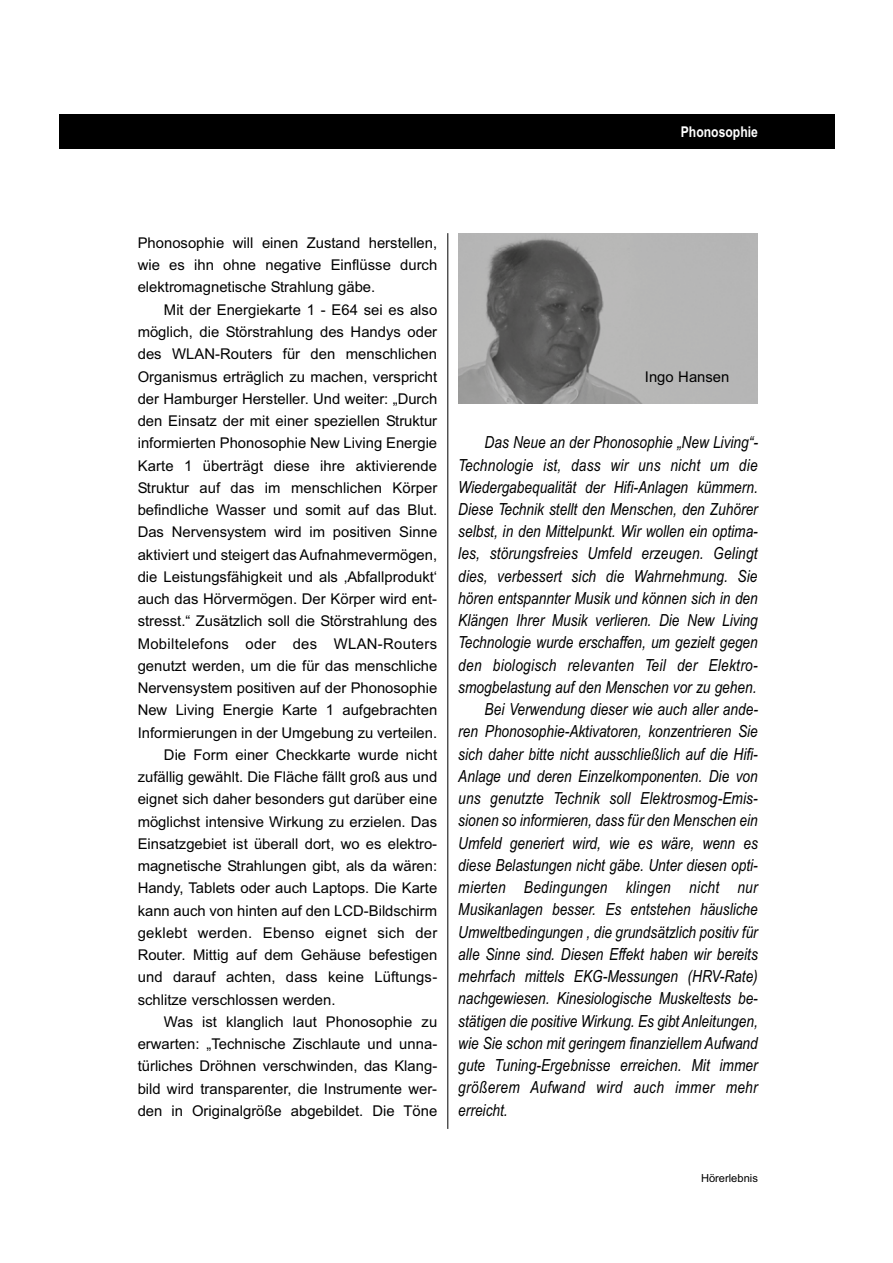
<style>
.page{position:relative;width:893px;height:1263px;background:#fff}
.page>*{position:absolute;margin:0;border:0;box-sizing:border-box;transform-origin:0 0}
.t1{font:italic 16.65px "Arial Narrow";color:#000}
.t2{font:italic 16.65px "Arial Narrow";letter-spacing:.02em;color:#000}
.t3{font:14.85px "Arial";color:#000}
.t4{font:14.85px "Arial";letter-spacing:.02em;color:#000}
.t5{font:700 14.85px "Arial Narrow";color:#fff}
.t6{font:11.1px "Arial";color:#000}
</style>
<div class="page">
<div style="left:59px;top:114px;width:775px;height:35px;background:#000"></div>
<img style="left:458px;top:233px;width:300px;height:171px">
<hr style="left:447px;top:233px;width:1px;height:896px;background:#000">
<p class="t5" style="left:681px;top:120px;width:79px">Phonosophie</p>
<p class="t3" style="left:138px;top:233px;width:301px">Phonosophie will einen Zustand herstellen,</p>
<p class="t3" style="left:138px;top:255px;width:301px">wie es ihn ohne negative Einflüsse durch</p>
<p class="t3" style="left:138px;top:277px;width:239px">elek tromagnetische Strahlung gäbe.</p>
<p class="t3" style="left:164px;top:299px;width:275px">Mit der Energiekarte 1 - E64 sei es also</p>
<p class="t3" style="left:138px;top:322px;width:301px">möglich, die Störstrahlung des Handys oder</p>
<p class="t3" style="left:138px;top:344px;width:301px">des WLAN-Routers für den menschlichen</p>
<p class="t3" style="left:138px;top:366px;width:301px">Organismus erträglich zu machen, verspricht</p>
<p class="t3" style="left:138px;top:388px;width:301px">der Hamburger Hersteller. Und weiter: „Durch</p>
<p class="t3" style="left:138px;top:411px;width:301px">den Einsatz der mit einer speziellen Struktur</p>
<p class="t3" style="left:138px;top:433px;width:301px">informierten Phonosophie New Living Energie</p>
<p class="t3" style="left:138px;top:455px;width:301px">Karte 1 überträgt diese ihre aktivierende</p>
<p class="t3" style="left:138px;top:477px;width:301px">Struk tur auf das im menschlichen Körper</p>
<p class="t3" style="left:138px;top:499px;width:301px">befindliche Wasser und somit auf das Blut.</p>
<p class="t3" style="left:138px;top:522px;width:301px">Das Nervensystem wird im positiven Sinne</p>
<p class="t3" style="left:138px;top:544px;width:301px">aktiviert und steigert das Aufnahmevermögen,</p>
<p class="t3" style="left:138px;top:566px;width:301px">die Leistungsfähigkeit und als ‚Abfallprodukt‘</p>
<p class="t3" style="left:138px;top:588px;width:301px">auch das Hörvermögen. Der Körper wird ent-</p>
<p class="t3" style="left:138px;top:611px;width:301px">stresst.“ Zusätzlich soll die Störstrahlung des</p>
<p class="t4" style="left:138px;top:633px;width:301px">Mobiltelefons oder des WLAN-Routers</p>
<p class="t3" style="left:138px;top:655px;width:301px">genutzt werden, um die für das menschliche</p>
<p class="t3" style="left:138px;top:677px;width:301px">Nervensystem positiven auf der Phonosophie</p>
<p class="t3" style="left:138px;top:700px;width:301px">New Living Energie Karte 1 aufgebrachten</p>
<p class="t3" style="left:138px;top:722px;width:301px">Informierungen in der Umgebung zu verteilen.</p>
<p class="t3" style="left:164px;top:744px;width:275px">Die Form einer Checkkarte wurde nicht</p>
<p class="t3" style="left:138px;top:766px;width:301px">zufällig gewählt. Die Fläche fällt groß aus und</p>
<p class="t3" style="left:138px;top:789px;width:301px">eignet sich daher besonders gut darüber eine</p>
<p class="t3" style="left:138px;top:811px;width:301px">möglichst intensive Wirkung zu erzielen. Das</p>
<p class="t3" style="left:138px;top:833px;width:301px">Einsatzgebiet ist überall dort, wo es elektro-</p>
<p class="t3" style="left:138px;top:855px;width:301px">magnetische Strahlungen gibt, als da wären:</p>
<p class="t3" style="left:138px;top:878px;width:301px">Handy, Tablets oder auch Laptops. Die Karte</p>
<p class="t3" style="left:138px;top:900px;width:301px">kann auch von hinten auf den LCD-Bildschirm</p>
<p class="t4" style="left:138px;top:922px;width:301px">geklebt werden. Ebenso eignet sich der</p>
<p class="t3" style="left:138px;top:944px;width:301px">Router. Mittig auf dem Gehäuse befestigen</p>
<p class="t3" style="left:138px;top:967px;width:301px">und darauf achten, dass keine Lüftungs -</p>
<p class="t3" style="left:138px;top:989px;width:199px">schlitze verschlossen werden.</p>
<p class="t3" style="left:164px;top:1011px;width:275px">Was ist klanglich laut Phonosophie zu</p>
<p class="t3" style="left:138px;top:1033px;width:301px">erwarten: „Technische Zischlaute und unna -</p>
<p class="t3" style="left:138px;top:1056px;width:301px">türliches Dröhnen verschwinden, das Klang -</p>
<p class="t3" style="left:138px;top:1078px;width:301px">bild wird transparenter, die Instrumente wer-</p>
<p class="t3" style="left:138px;top:1100px;width:301px">den in Originalgröße abgebildet. Die Töne</p>
<p class="t3" style="left:645px;top:366px;width:86px">Ingo Hansen</p>
<p class="t1" style="left:485px;top:431px;width:275px">Das Neue an der Phonosophie „New Living“-</p>
<p class="t1" style="left:458px;top:453px;width:301px">Technologie ist, dass wir uns nicht um die</p>
<p class="t1" style="left:458px;top:475px;width:301px">Wiedergabequalität der Hifi-Anlagen kümmern.</p>
<p class="t1" style="left:458px;top:497px;width:301px">Diese Technik stellt den Menschen, den Zuhörer</p>
<p class="t1" style="left:458px;top:520px;width:301px">selbst, in den Mittelpunkt. Wir wollen ein optima-</p>
<p class="t1" style="left:458px;top:542px;width:301px">les, störungsfreies Umfeld erzeugen. Gelingt</p>
<p class="t1" style="left:458px;top:564px;width:301px">dies, verbessert sich die Wahrnehmung. Sie</p>
<p class="t1" style="left:458px;top:586px;width:301px">hören entspannter Musik und können sich in den</p>
<p class="t1" style="left:458px;top:609px;width:301px">Klängen Ihrer Musik verlieren. Die New Living</p>
<p class="t1" style="left:458px;top:631px;width:301px">Technologie wurde erschaffen, um gezielt gegen</p>
<p class="t2" style="left:458px;top:653px;width:301px">den biologisch relevanten Teil der Elektro -</p>
<p class="t1" style="left:458px;top:675px;width:300px">smogbelastung auf den Menschen vor zu gehen.</p>
<p class="t1" style="left:485px;top:698px;width:275px">Bei Verwendung dieser wie auch aller ande-</p>
<p class="t1" style="left:458px;top:720px;width:301px">ren Phonosophie-Aktivatoren, konzentrieren Sie</p>
<p class="t1" style="left:458px;top:742px;width:301px">sich daher bitte nicht ausschließlich auf die Hifi-</p>
<p class="t1" style="left:458px;top:764px;width:301px">Anlage und deren Einzelkomponenten. Die von</p>
<p class="t1" style="left:458px;top:787px;width:301px">uns genutzte Technik soll Elektrosmog-Emis -</p>
<p class="t1" style="left:458px;top:809px;width:301px">sionen so informieren, dass für den Menschen ein</p>
<p class="t1" style="left:458px;top:831px;width:301px">Umfeld generiert wird, wie es wäre, wenn es</p>
<p class="t1" style="left:458px;top:853px;width:301px">diese Belastungen nicht gäbe. Unter diesen opti-</p>
<p class="t2" style="left:458px;top:876px;width:301px">mierten Bedingungen klingen nicht nur</p>
<p class="t1" style="left:458px;top:898px;width:301px">Musikanlagen besser. Es entstehen häusliche</p>
<p class="t1" style="left:458px;top:920px;width:301px">Umweltbedingungen , die grundsätzlich positiv für</p>
<p class="t1" style="left:458px;top:942px;width:301px">alle Sinne sind. Diesen Effekt haben wir bereits</p>
<p class="t1" style="left:458px;top:965px;width:301px">mehrfach mittels EKG-Messungen (HRV-Rate)</p>
<p class="t1" style="left:458px;top:987px;width:301px">nachgewiesen. Kinesiologische Muskeltests be -</p>
<p class="t1" style="left:458px;top:1009px;width:301px">stätigen die positive Wirkung. Es gibt Anlei tungen,</p>
<p class="t1" style="left:458px;top:1031px;width:301px">wie Sie schon mit geringem finanziellem Aufwand</p>
<p class="t1" style="left:458px;top:1054px;width:301px">gute Tuning-Ergebnisse erreichen. Mit immer</p>
<p class="t2" style="left:458px;top:1076px;width:301px">größerem Aufwand wird auch immer mehr</p>
<p class="t1" style="left:458px;top:1098px;width:51px">erreicht.</p>
<p class="t6" style="left:701px;top:1170px;width:58px">Hörerlebnis</p>
</div>
